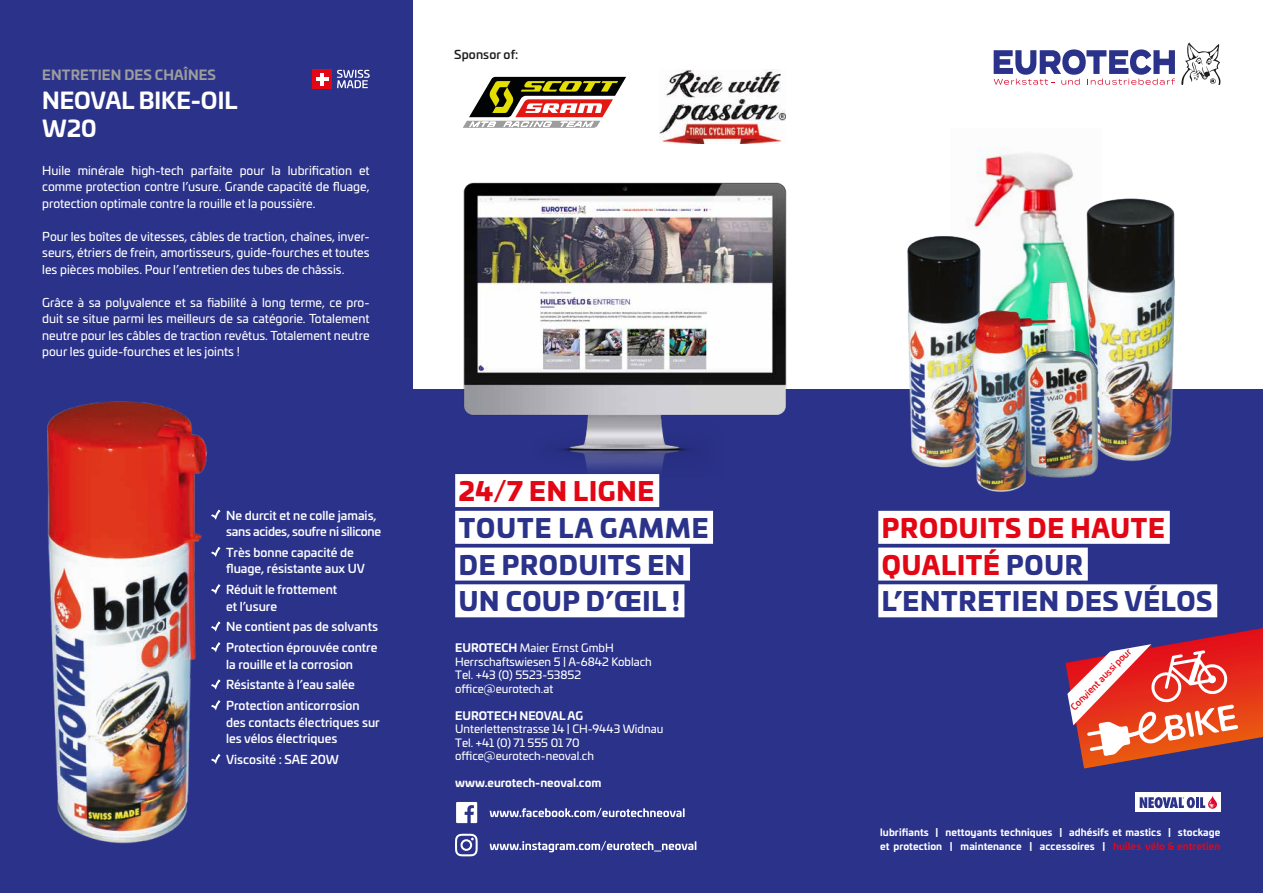
<style>
.page{position:relative;width:1263px;height:893px;background:#fff}
.page>*{position:absolute;margin:0;border:0;box-sizing:border-box;transform-origin:0 0}
.t1{font:900 25.5px/36.8px "Univia Pro";letter-spacing:.03em;color:#2a328a}
.t2{font:900 25.5px "Univia Pro";letter-spacing:.03em;color:#e30614}
.t3{font:700 22.5px/28.5px "Univia Pro";color:#fff}
.t4{font:700 13.5px "Univia Pro";letter-spacing:.01em;color:#9d9d9d}
.t5{font:12px/16.5px "Univia Pro";color:#fff;text-align:justify}
.t6{font:500 12px/16.5px "Univia Pro";color:#fff}
.t7{font:500 12px/16.5px "Univia Pro";letter-spacing:-.02em;color:#fff}
.t8{font:500 12px "Univia Pro";letter-spacing:.01em;color:#1d1d1b}
.t9{font:11.25px/13.5px "Univia Pro";color:#fff}
.t10{font:700 11.25px "Univia Pro";color:#fff}
.t11{font:700 9.75px/14.2px "Univia Pro";letter-spacing:.01em;color:#fff}
.t12{font:500 9px "Univia Pro";color:#e30d18}
.s1{font-weight:700}
.s2{color:#e30614}
</style>
<div class="page">
<div style="left:412px;top:389px;width:851px;height:504px;background:#2a328a"></div>
<div style="left:0;top:0;width:412px;height:893px;background:#2a328a"></div>
<div style="left:878px;top:511px;width:292px;height:33px;background:#fff"></div>
<div style="left:878px;top:548px;width:210px;height:33px;background:#fff"></div>
<div style="left:878px;top:584px;width:339px;height:33px;background:#fff"></div>
<svg style="left:994px;top:49px;width:181px;height:36px"></svg>
<svg style="left:1181px;top:43px;width:39px;height:42px"></svg>
<img style="left:463px;top:182px;width:324px;height:295px">
<div style="left:1135px;top:793px;width:85px;height:19px;background:#fff"></div>
<svg style="left:1140px;top:796px;width:77px;height:13px"></svg>
<img style="left:47px;top:401px;width:174px;height:443px">
<svg style="left:337px;top:70px;width:33px;height:18px"></svg>
<div style="left:312px;top:69px;width:20px;height:20px;background:#e30614"></div>
<hr style="left:316px;top:77px;width:12px;height:4px;background:#fff">
<hr style="left:320px;top:73px;width:4px;height:12px;background:#fff">
<img style="left:659px;top:69px;width:126px;height:75px">
<svg style="left:463px;top:77px;width:163px;height:51px"></svg>
<img style="left:967px;top:148px;width:107px;height:159px">
<img style="left:1074px;top:198px;width:101px;height:264px">
<img style="left:907px;top:225px;width:102px;height:243px">
<img style="left:1019px;top:280px;width:97px;height:197px">
<img style="left:955px;top:307px;width:118px;height:185px">
<svg style="left:1065px;top:628px;width:198px;height:140px"></svg>
<svg style="left:455px;top:834px;width:23px;height:22px"></svg>
<svg style="left:456px;top:802px;width:21px;height:21px"></svg>
<svg style="left:490px;top:808px;width:195px;height:9px"></svg>
<svg style="left:490px;top:841px;width:206px;height:11px"></svg>
<div style="left:455px;top:474px;width:204px;height:33px;background:#fff"></div>
<div style="left:455px;top:511px;width:258px;height:33px;background:#fff"></div>
<div style="left:455px;top:548px;width:235px;height:33px;background:#fff"></div>
<div style="left:455px;top:584px;width:229px;height:33px;background:#fff"></div>
<p class="t4" style="left:42px;top:64px;width:175px">ENTRETIEN DES CHAÎNES</p>
<h2 class="t3" style="left:42px;top:84px;width:197px">NEOVAL BIKE-OIL<br>W20</h2>
<p class="t5" style="left:42px;top:161px;width:329px">Huile minérale high-tech parfaite pour la lubrification et comme protection contre l’usure. Grande capacité de fluage, protection optimale contre la rouille et la poussière.</p>
<p class="t5" style="left:42px;top:227px;width:329px">Pour les boîtes de vitesses, câbles de traction, chaînes, inver&shy;seurs, étriers de frein, amortisseurs, guide-fourches et toutes les pièces mobiles. Pour l’entretien des tubes de châssis.</p>
<p class="t5" style="left:42px;top:293px;width:329px">Grâce à sa polyvalence et sa fiabilité à long terme, ce pro&shy;duit se situe parmi les meilleurs de sa catégorie. Totalement neutre pour les câbles de traction revêtus. Totalement neutre pour les guide-fourches et les joints !</p>
<p class="t7" style="left:226px;top:506px;width:157px">Ne durcit et ne colle jamais, sans acides, soufre ni silicone</p>
<p class="t6" style="left:226px;top:543px;width:140px">Très bonne capacité de fluage, résistante aux UV</p>
<p class="t6" style="left:226px;top:581px;width:113px">Réduit le frottement et l’usure</p>
<p class="t6" style="left:226px;top:616px;width:153px;line-height:20.7px">Ne contient pas de solvants<br>Protection éprouvée contre</p>
<p class="t6" style="left:226px;top:653px;width:135px;line-height:20.7px">la rouille et la corrosion<br>Résistante à l’eau salée<br>Protection anticorrosion</p>
<p class="t6" style="left:226px;top:713px;width:155px">des contacts électriques sur les vélos électriques</p>
<p class="t6" style="left:226px;top:750px;width:114px">Viscosité : SAE 20W</p>
<p class="t8" style="left:454px;top:45px;width:66px">Sponsor of:</p>
<h1 class="t2" style="left:459px;top:470px;width:197px">24/7 EN LIGNE</h1>
<h1 class="t1" style="left:459px;top:508px;width:251px">TOUTE LA GAMME<br>DE PRODUITS EN<br>UN COUP D’ŒIL !</h1>
<p class="t9" style="left:455px;top:641px;width:198px"><span class="s1">EUROTECH</span> Maier Ernst GmbH<br>Herrschaftswiesen 5 | A-6842 Koblach<br>Tel. +43 (0) 5523-53852 office@eurotech.at</p>
<p class="t10" style="left:455px;top:707px;width:130px">EUROTECH NEOVAL AG</p>
<p class="t9" style="left:455px;top:722px;width:210px">Unterlettenstrasse 14 | CH-9443 Widnau<br>Tel. +41 (0) 71 555 01 70 office@eurotech-neoval.ch</p>
<p class="t10" style="left:455px;top:774px;width:148px">www.eurotech-neoval.com</p>
<h1 class="t1" style="left:882px;top:508px;width:332px"><span class="s2">PRODUITS DE HAUTE<br>QUALITÉ</span> POUR<br>L’ENTRETIEN DES VÉLOS</h1>
<p class="t12" style="left:1067px;top:704px;width:84px;rotate:-46deg">Convient aussi pour</p>
<p class="t11" style="left:880px;top:825px;width:342px">lubrifiants | nettoyants techniques | adhésifs et mastics | stockage et protection | maintenance | accessoires | <span class="s2">huiles vélo &amp; entretien</span></p>
</div>
